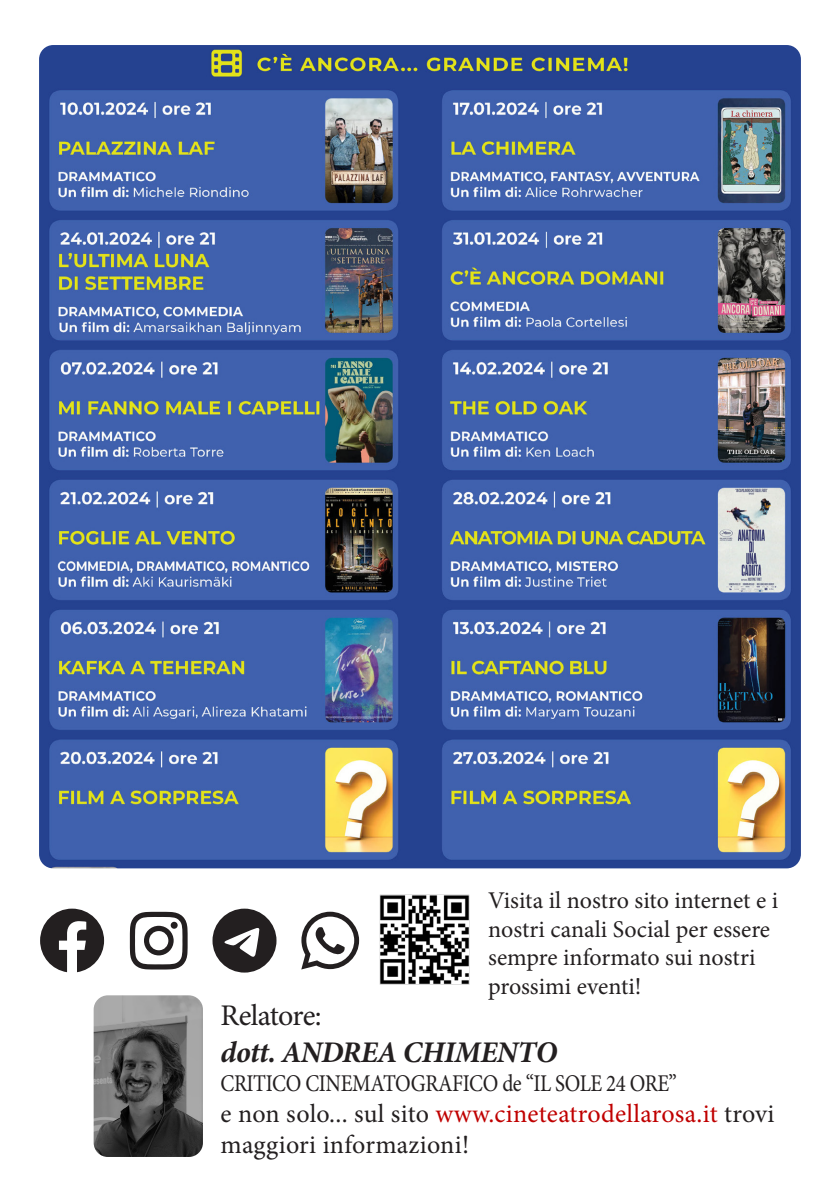
<style>
.page{position:relative;width:840px;height:1191px;background:#fff}
.page>*{position:absolute;margin:0;border:0;box-sizing:border-box;transform-origin:0 0}
.t1{font:italic 700 30px "Minion Pro";letter-spacing:-.02em;color:#231f20}
.t2{font:30px "Minion Pro";letter-spacing:-.025em;color:#231f20}
.t3{font:26px/31.2px "Minion Pro";letter-spacing:.01em;color:#231f20}
.t4{font:24px/28.8px "Minion Pro";letter-spacing:-.005em;color:#231f20}
.t5{font:24px "Minion Pro";letter-spacing:-.005em;color:#231f20;scale:.87 1}
.s1{color:#c00000}
</style>
<div class="page">
<img style="left:379px;top:894px;width:91px;height:91px">
<img style="left:39px;top:45px;width:761px;height:823px">
<img style="left:94px;top:995px;width:109px;height:162px">
<p class="t4" style="left:488px;top:886px;width:291px">Visita il nostro sito internet e i nostri canali Social per essere sempre informato sui nostri prossimi eventi!</p>
<p class="t2" style="left:220px;top:995px;width:103px">Relatore:</p>
<p class="t1" style="left:220px;top:1031px;width:338px">dott. ANDREA CHIMENTO</p>
<p class="t5" style="left:220px;top:1067px;width:526px">CRITICO CINEMATOGRAFICO de “IL SOLE 24 ORE”</p>
<p class="t3" style="left:220px;top:1098px;width:555px">e non solo... sul sito <span class="s1">www.cineteatrodellarosa.it</span> trovi maggiori informazioni!</p>
</div>
